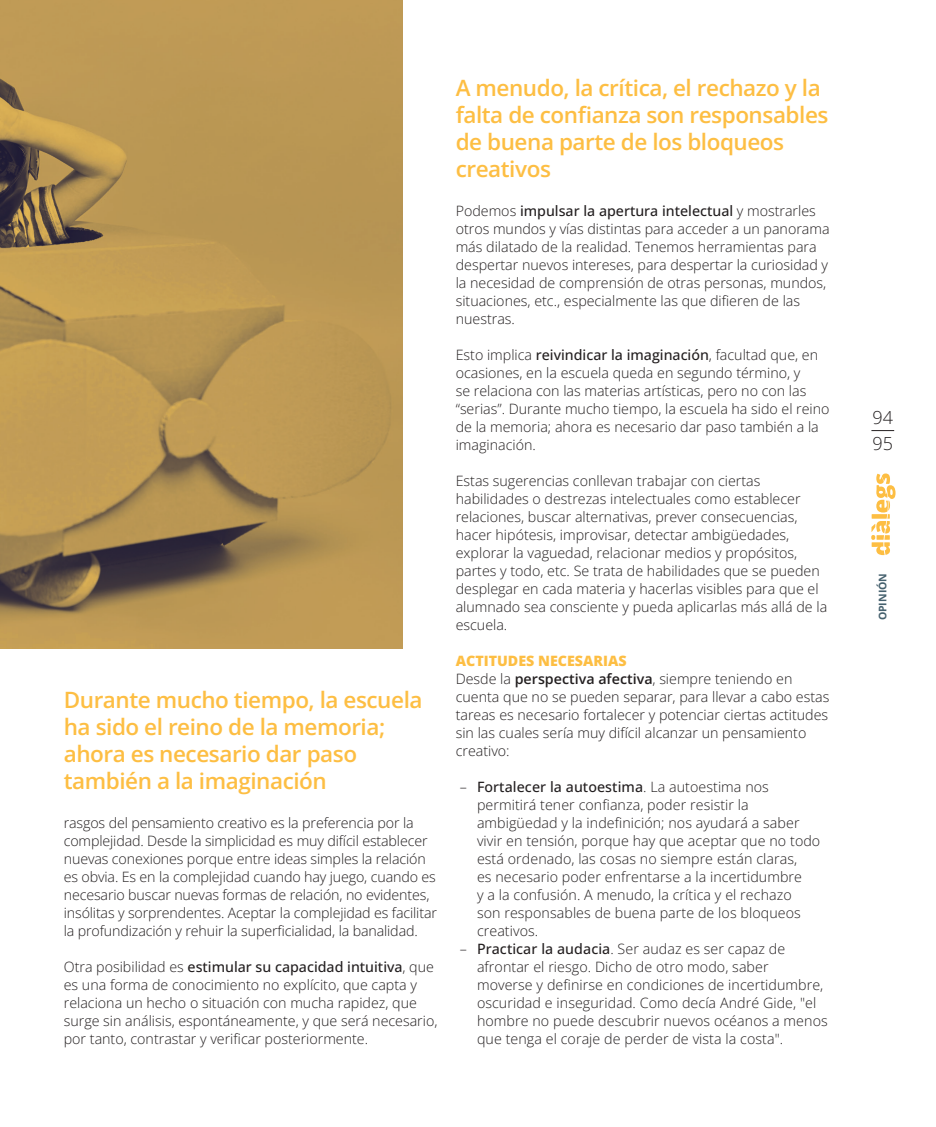
<style>
.page{position:relative;width:936px;height:1127px;background:#fff}
.page>*{position:absolute;margin:0;border:0;box-sizing:border-box;transform-origin:0 0}
.TEXTOS{font:600 22.5px/27px "Open Sans";letter-spacing:-.02em;color:#fdbe43}
.TEXTOS-2{font:300 18px "Open Sans";color:#231f20}
.TEXTOS-3{font:300 14.25px/18px "Open Sans";color:#231f20}
.TEXTOS-4{font:800 14.25px "Open Sans";color:#fdbe43}
.t1{font:700 10.5px "Open Sans";color:#46616e}
.s1{font-weight:500}
.s2{font-weight:600}
</style>
<div class="page">
<svg style="left:871px;top:473px;width:24px;height:82px"></svg>
<svg style="left:871px;top:430px;width:23px;height:1px"></svg>
<img style="left:0;top:0;width:402px;height:648px">
<p class="TEXTOS" style="left:64px;top:686px;width:360px">Durante mucho tiempo, la escuela ha sido el reino de la memoria; ahora es necesario dar paso también a la imaginación</p>
<p class="TEXTOS-3" style="left:64px;top:813px;width:374px">rasgos del pensamiento creativo es la preferencia por la complejidad. Desde la simplicidad es muy difícil establecer nuevas conexiones porque entre ideas simples la relación es obvia. Es en la complejidad cuando hay juego, cuando es necesario buscar nuevas formas de relación, no evidentes, insólitas y sorprendentes. Aceptar la complejidad es facilitar la profundización y rehuir la superficialidad, la banalidad.</p>
<p class="TEXTOS-3" style="left:64px;top:957px;width:375px">Otra posibilidad es <span class="s1">estimular su capacidad intuitiva</span>, que es una forma de conocimiento no explícito, que capta y relaciona un hecho o situación con mucha rapidez, que surge sin análisis, espontáneamente, y que será necesario, por tanto, contrastar y verificar posteriormente.</p>
<p class="TEXTOS" style="left:455px;top:73px;width:374px">A menudo, la crítica, el rechazo y la falta de confianza son responsables de buena parte de los bloqueos creativos</p>
<p class="TEXTOS-3" style="left:455px;top:201px;width:375px">Podemos <span class="s1">impulsar la apertura intelectual</span> y mostrarles otros mundos y vías distintas para acceder a un panorama más dilatado de la realidad. Tenemos herramientas para despertar nuevos intereses, para despertar la curiosidad y la necesidad de comprensión de otras personas, mundos, situaciones, etc., especialmente las que difieren de las nuestras.</p>
<p class="TEXTOS-3" style="left:455px;top:345px;width:375px">Esto implica <span class="s1">reivindicar la imaginación</span>, facultad que, en ocasiones, en la escuela queda en segundo término, y<br>se relaciona con las materias artísticas, pero no con las “serias”. Durante mucho tiempo, la escuela ha sido el reino de la memoria; ahora es necesario dar paso también a la imaginación.</p>
<p class="TEXTOS-3" style="left:455px;top:471px;width:373px">Estas sugerencias conllevan trabajar con ciertas habilidades o destrezas intelectuales como establecer relaciones, buscar alternativas, prever consecuencias, hacer hipótesis, improvisar, detectar ambigüedades, explorar la vaguedad, relacionar medios y propósitos, partes y todo, etc. Se trata de habilidades que se pueden desplegar en cada materia y hacerlas visibles para que el alumnado sea consciente y pueda aplicarlas más allá de la escuela.</p>
<p class="TEXTOS-4" style="left:455px;top:651px;width:172px">ACTITUDES NECESARIAS</p>
<p class="TEXTOS-3" style="left:455px;top:669px;width:375px">Desde la <span class="s2">perspectiva afectiva</span>, siempre teniendo en cuenta que no se pueden separar, para llevar a cabo estas tareas es necesario fortalecer y potenciar ciertas actitudes sin las cuales sería muy difícil alcanzar un pensamiento creativo:</p>
<p class="TEXTOS-3" style="left:477px;top:777px;width:345px;text-indent:-17px">– <span class="s1">Fortalecer la autoestima</span>. La autoestima nos permitirá tener confianza, poder resistir la ambigüedad y la indefinición; nos ayudará a saber vivir en tensión, porque hay que aceptar que no todo está ordenado, las cosas no siempre están claras,<br>es necesario poder enfrentarse a la incertidumbre<br>y a la confusión. A menudo, la crítica y el rechazo<br>son responsables de buena parte de los bloqueos creativos.</p>
<p class="TEXTOS-3" style="left:477px;top:939px;width:352px;text-indent:-17px">– <span class="s1">Practicar la audacia</span>. Ser audaz es ser capaz de afrontar el riesgo. Dicho de otro modo, saber moverse y definirse en condiciones de incertidumbre, oscuridad e inseguridad. Como decía André Gide, "el hombre no puede descubrir nuevos océanos a menos que tenga el coraje de perder de vista la costa".</p>
<p class="TEXTOS-2" style="left:872px;top:405px;width:22px">94</p>
<p class="TEXTOS-2" style="left:872px;top:431px;width:22px">95</p>
<p class="t1" style="left:875px;top:620px;width:49px;rotate:-90deg">OPINIÓN</p>
</div>
